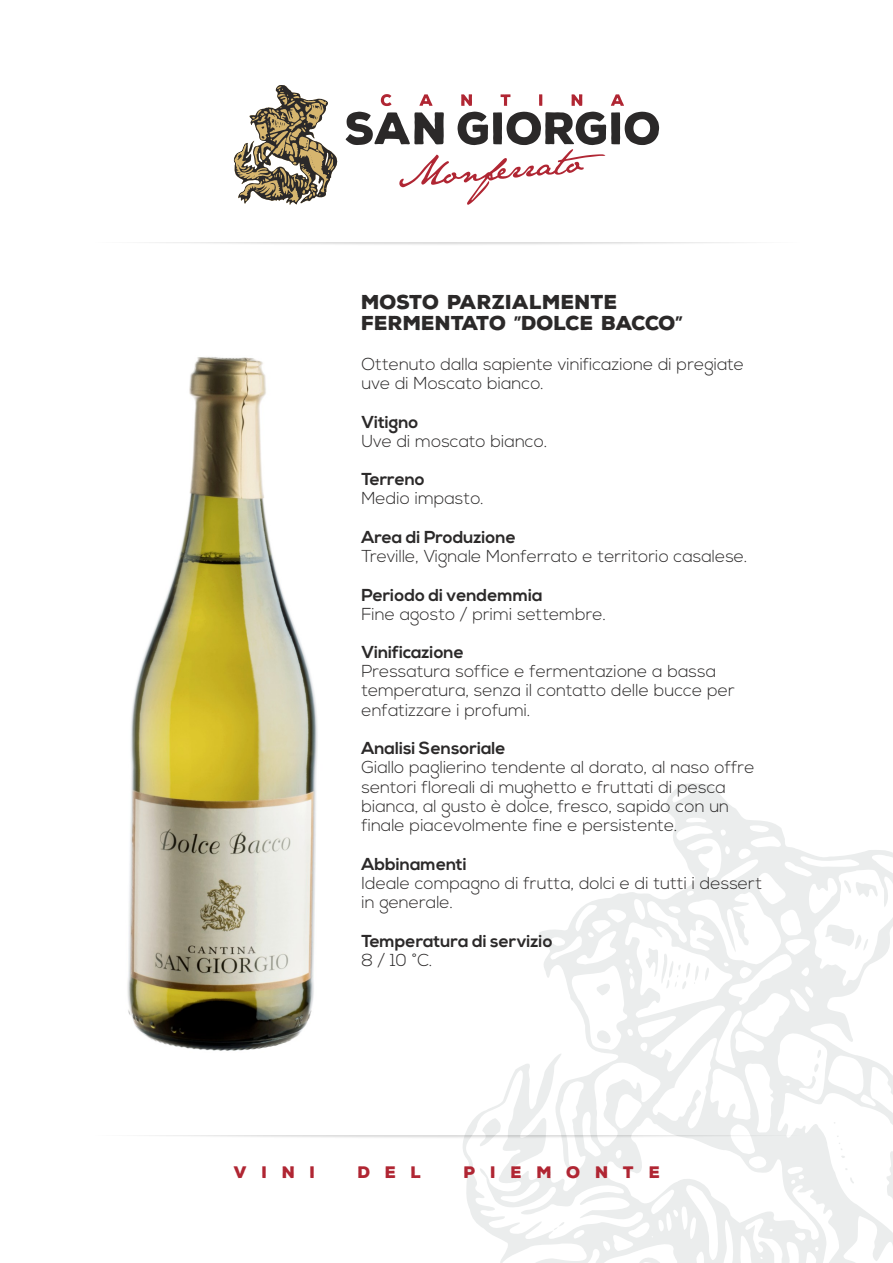
<style>
.page{position:relative;width:893px;height:1263px;background:#fff}
.page>*{position:absolute;margin:0;border:0;box-sizing:border-box;transform-origin:0 0}
.t1{font:700 19.5px/21px "Nexa Rust Sans";color:#2b2929}
.t2{font:300 17.25px/19.2px "Nexa";color:#2b2929}
.t3{font:700 17.25px "Nexa";color:#2b2929}
.t4{font:700 16.2px "Nexa Rust Sans";letter-spacing:.91em;color:#b02633}
.s1{font-family:"Nexa"}
</style>
<div class="page">
<svg style="left:463px;top:783px;width:430px;height:480px"></svg>
<svg style="left:233px;top:85px;width:105px;height:120px"></svg>
<svg style="left:346px;top:112px;width:313px;height:93px"></svg>
<svg style="left:381px;top:94px;width:243px;height:12px"></svg>
<img style="left:149px;top:1135px;width:659px;height:8px">
<img style="left:127px;top:357px;width:191px;height:694px">
<p class="t1" style="left:361px;top:293px;width:323px">MOSTO PARZIALMENTE<br>FERMENTATO <span class="s1">”</span>DOLCE BACCO<span class="s1">”</span></p>
<p class="t2" style="left:361px;top:356px;width:384px">Ottenuto dalla sapiente vinificazione di pregiate uve di Moscato bianco.</p>
<p class="t3" style="left:361px;top:415px;width:59px">Vitigno</p>
<p class="t2" style="left:361px;top:433px;width:187px">Uve di moscato bianco.</p>
<p class="t3" style="left:361px;top:472px;width:65px">Terreno</p>
<p class="t2" style="left:361px;top:490px;width:124px">Medio impasto.</p>
<p class="t3" style="left:361px;top:530px;width:156px">Area di Produzione</p>
<p class="t2" style="left:361px;top:548px;width:388px">Treville, Vignale Monferrato e territorio casalese.</p>
<p class="t3" style="left:361px;top:588px;width:183px">Periodo di vendemmia</p>
<p class="t2" style="left:361px;top:606px;width:246px">Fine agosto / primi settembre.</p>
<p class="t3" style="left:361px;top:645px;width:104px">Vinificazione</p>
<p class="t2" style="left:361px;top:663px;width:375px">Pressatura soffice e fermentazione a bassa temperatura, senza il contatto delle bucce per enfatizzare i profumi.</p>
<p class="t3" style="left:361px;top:741px;width:146px">Analisi Sensoriale</p>
<p class="t2" style="left:361px;top:759px;width:395px">Giallo paglierino tendente al dorato, al naso offre sentori floreali di mughetto e fruttati di pesca bianca, al gusto è dolce, fresco, sapido con un finale piacevolmente fine e persistente.</p>
<p class="t3" style="left:361px;top:857px;width:107px">Abbinamenti</p>
<p class="t2" style="left:361px;top:875px;width:402px">Ideale compagno di frutta, dolci e di tutti i dessert in generale.</p>
<p class="t3" style="left:361px;top:934px;width:193px">Temperatura di servizio</p>
<p class="t2" style="left:361px;top:952px;width:73px">8 / 10 °C.</p>
<p class="t4" style="left:234px;top:1165px;width:83px">VINI</p>
<p class="t4" style="left:358px;top:1165px;width:66px">DEL</p>
<p class="t4" style="left:464px;top:1165px;width:198px">PIEMONTE</p>
</div>
